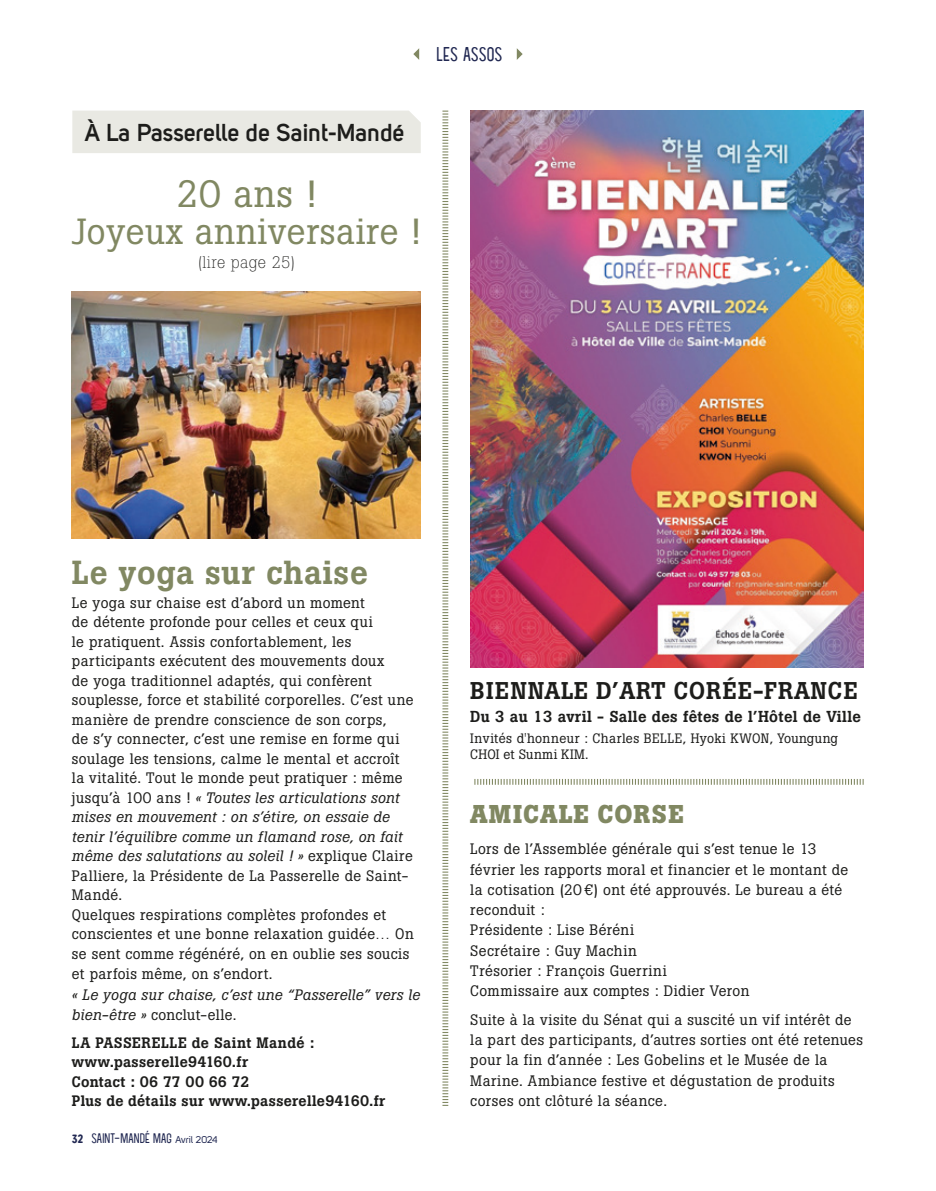
<style>
.page{position:relative;width:936px;height:1191px;background:#fff}
.page>*{position:absolute;margin:0;border:0;box-sizing:border-box;transform-origin:0 0}
.t1{font:37.5px "Boton BQ";color:#818862}
.t2{font:36px "Boton BQ";letter-spacing:.02em;color:#818862}
.t3{font:500 33px "Boton BQ";letter-spacing:.02em;color:#818862}
.t4{font:700 25.5px "Boton BQ";letter-spacing:.04em;color:#818862}
.t5{font:700 24.15px "Uni Sans Semi";color:#1d1d1b}
.t6{font:500 24px "Boton BQ";letter-spacing:.04em;color:#1d1d1b}
.t7{font:19.5px "Kulacino";color:#212852}
.t8{font:300 16.5px "Boton BQ";letter-spacing:.02em;color:#1d1d1b}
.t9{font:500 15.75px "Boton BQ";letter-spacing:.02em;color:#1d1d1b}
.t10{font:15px/19.5px "Boton BQ";letter-spacing:.025em;color:#1d1d1b}
.t11{font:500 15px/19.5px "Boton BQ";letter-spacing:.02em;color:#1d1d1b}
.t12{font:italic 15px/19.5px "Boton BQ";letter-spacing:.025em;color:#1d1d1b}
.t13{font:13.5px/16.5px "Boton BQ";letter-spacing:.025em;color:#1d1d1b}
.t14{font:13.5px "Kulacino";color:#212852}
.s1{font-style:italic}
.s2{font-style:normal}
.s3{font-family:"TT Rounds Neue Comp";font-weight:700;font-size:12px}
.s4{font-family:"Uni Sans Regular";font-size:9.75px}
</style>
<div class="page">
<svg style="left:413px;top:48px;width:6px;height:12px"></svg>
<svg style="left:516px;top:48px;width:6px;height:12px"></svg>
<svg style="left:442px;top:110px;width:7px;height:996px"></svg>
<svg style="left:474px;top:779px;width:389px;height:5px"></svg>
<div style="left:72px;top:111px;width:349px;height:42px;background:#e9e9e3"></div>
<img style="left:72px;top:292px;width:348px;height:246px">
<img style="left:470px;top:111px;width:393px;height:556px">
<h3 class="t7" style="left:436px;top:44px;width:68px">LES ASSOS</h3>
<h3 class="t5" style="left:85px;top:118px;width:321px">À La Passerelle de Saint-Mandé</h3>
<h1 class="t1" style="left:177px;top:171px;width:141px">20 ans !</h1>
<h2 class="t2" style="left:72px;top:209px;width:350px">Joyeux anniversaire !</h2>
<p class="t8" style="left:198px;top:253px;width:98px">(lire page 25)</p>
<h3 class="t3" style="left:72px;top:554px;width:297px">Le yoga sur chaise</h3>
<p class="t10" style="left:72px;top:593px;width:343px">Le yoga sur chaise est d’abord un moment<br>de détente profonde pour celles et ceux qui<br>le pratiquent. Assis confortablement, les participants exécutent des mouvements doux<br>de yoga traditionnel adaptés, qui confèrent souplesse, force et stabilité corporelles. C’est une manière de prendre conscience de son corps,<br>de s’y connecter, c’est une remise en forme qui soulage les tensions, calme le mental et accroît la vitalité. Tout le monde peut pratiquer : même jusqu’à 100 ans ! <span class="s1">« Toutes les articulations sont mises en mouvement : on s’étire, on essaie de tenir l’équilibre comme un flamand rose, on fait même des salutations au soleil ! »</span> explique Claire Palliere, la Présidente de La Passerelle de Saint-Mandé.<br>Quelques respirations complètes profondes et conscientes et une bonne relaxation guidée… On se sent comme régénéré, on en oublie ses soucis et parfois même, on s’endort.</p>
<p class="t12" style="left:72px;top:985px;width:349px">« Le yoga sur chaise, c’est une “Passerelle” vers le bien-être » <span class="s2">conclut-elle.</span></p>
<p class="t11" style="left:72px;top:1032px;width:315px">LA PASSERELLE de Saint Mandé : www.passerelle94160.fr<br>Contact : 06 77 00 66 72<br>Plus de détails sur www.passerelle94160.fr</p>
<p class="t14" style="left:72px;top:1130px;width:147px"><span class="s3">32</span> SAINT-MANDÉ MAG <span class="s4">Avril 2024</span></p>
<h3 class="t6" style="left:470px;top:677px;width:389px">BIENNALE D’ART CORÉE-FRANCE</h3>
<p class="t9" style="left:470px;top:707px;width:392px">Du 3 au 13 avril - Salle des fêtes de l’Hôtel de Ville</p>
<p class="t13" style="left:470px;top:729px;width:369px">Invités d'honneur : Charles BELLE, Hyoki KWON, Youngung<br>CHOI et Sunmi KIM.</p>
<h3 class="t4" style="left:470px;top:799px;width:215px">AMICALE CORSE</h3>
<p class="t10" style="left:470px;top:839px;width:379px;line-height:20.2px">Lors de l’Assemblée générale qui s’est tenue le 13 février les rapports moral et financier et le montant de la cotisation (20 €) ont été approuvés. Le bureau a été reconduit :<br>Présidente : Lise Béréni<br>Secrétaire : Guy Machin<br>Trésorier : François Guerrini<br>Commissaire aux comptes : Didier Veron</p>
<p class="t10" style="left:470px;top:1009px;width:394px;line-height:20.2px">Suite à la visite du Sénat qui a suscité un vif intérêt de la part des participants, d’autres sorties ont été retenues pour la fin d’année : Les Gobelins et le Musée de la Marine. Ambiance festive et dégustation de produits corses ont clôturé la séance.</p>
</div>
